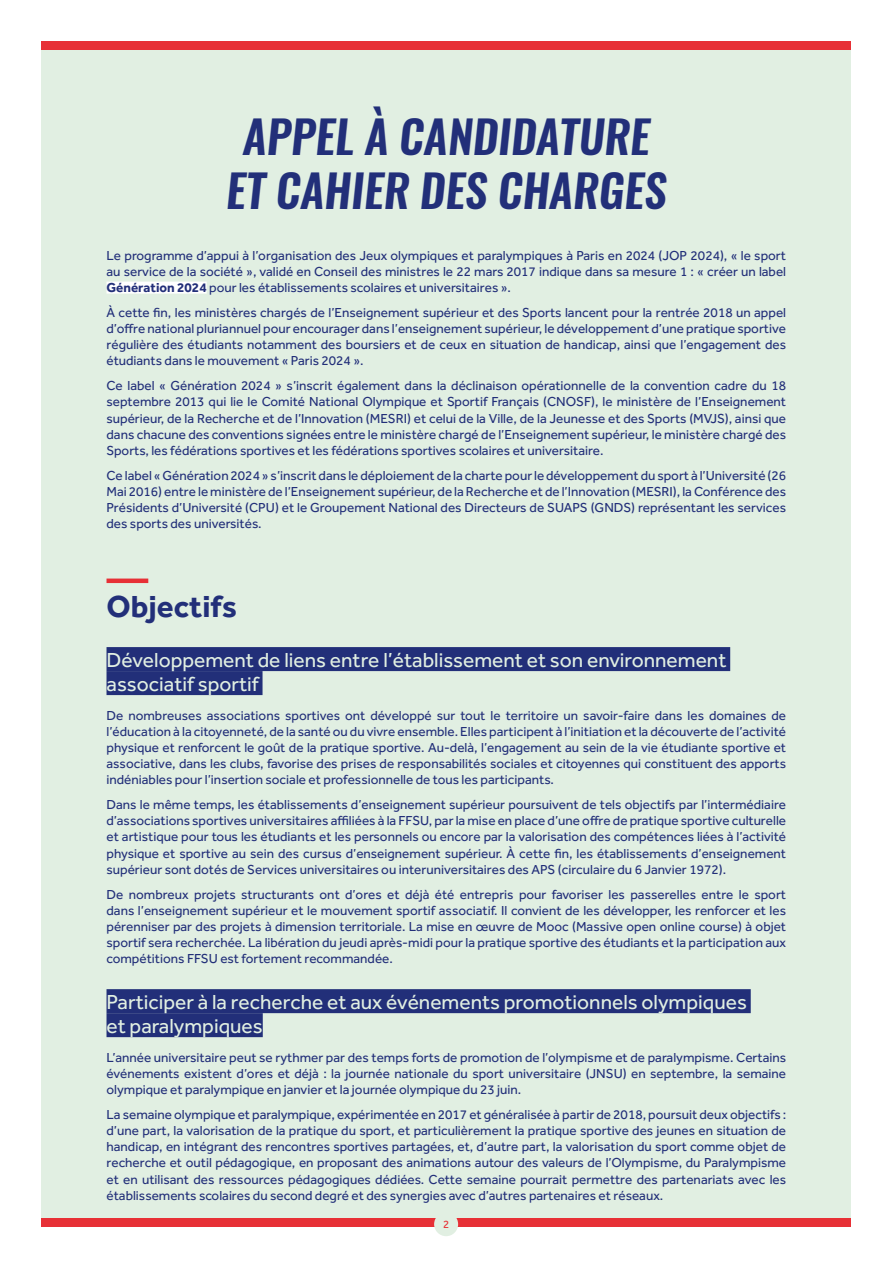
<style>
.page{position:relative;width:893px;height:1263px;background:#fff}
.page>*{position:absolute;margin:0;border:0;box-sizing:border-box;transform-origin:0 0}
.t1{font:italic 600 45px/54px "Oswald";color:#222f79;text-align:center}
.t2{font:700 31.5px "Effra";color:#222f79}
.t3{font:21px/24px "Effra";color:#e1efe2}
.t4{font:13.5px/16.2px "Effra";color:#222f79;text-align:justify}
.t5{font:11.25px "Effra";color:#e73036}
.s1{font-weight:700}
</style>
<div class="page">
<div style="left:42px;top:41px;width:809px;height:1186px;background:#e1efe2"></div>
<div style="left:42px;top:41px;width:809px;height:9px;background:#e73036"></div>
<div style="left:42px;top:1218px;width:809px;height:9px;background:#e73036"></div>
<div style="left:107px;top:282px;width:100px;height:12px;background:#fff"></div>
<div style="left:107px;top:578px;width:41px;height:5px;background:#e73036"></div>
<div style="left:107px;top:647px;width:623px;height:24px;background:#222f79"></div>
<div style="left:107px;top:671px;width:156px;height:24px;background:#222f79"></div>
<div style="left:107px;top:989px;width:644px;height:24px;background:#222f79"></div>
<div style="left:107px;top:1013px;width:156px;height:24px;background:#222f79"></div>
<div style="left:434px;top:1212px;width:24px;height:24px;background:#e1efe2;border-radius:50%"></div>
<h1 class="t1" style="left:226px;top:111px;width:442px">APPEL À CANDIDATURE<br>ET CAHIER DES CHARGES</h1>
<p class="t4" style="left:107px;top:247px;width:681px">Le programme d’appui à l’organisation des Jeux olympiques et paralympiques à Paris en 2024 (JOP 2024), « le sport au service de la société », validé en Conseil des ministres le 22 mars 2017 indique dans sa mesure 1 : « créer un label <span class="s1">Génération 2024</span> pour les établissements scolaires et universitaires ».</p>
<p class="t4" style="left:107px;top:304px;width:681px">À cette fin, les ministères chargés de l’Enseignement supérieur et des Sports lancent pour la rentrée 2018 un appel d’offre national pluriannuel pour encourager dans l’enseignement supérieur, le développement d’une pratique sportive régulière des étudiants notamment des boursiers et de ceux en situation de handicap, ainsi que l’engagement des étudiants dans le mouvement « Paris 2024 ».</p>
<p class="t4" style="left:107px;top:377px;width:681px">Ce label « Génération 2024 » s’inscrit également dans la déclinaison opérationnelle de la convention cadre du 18 septembre 2013 qui lie le Comité National Olympique et Sportif Français (CNOSF), le ministère de l’Enseignement supérieur, de la Recherche et de l’Innovation (MESRI) et celui de la Ville, de la Jeunesse et des Sports (MVJS), ainsi que dans chacune des conventions signées entre le ministère chargé de l’Enseignement supérieur, le ministère chargé des Sports, les fédérations sportives et les fédérations sportives scolaires et universitaire.</p>
<p class="t4" style="left:107px;top:467px;width:681px">Ce label « Génération 2024 » s’inscrit dans le déploiement de la charte pour le développement du sport à l’Université (26<br>Mai 2016) entre le ministère de l’Enseignement supérieur, de la Recherche et de l’Innovation (MESRI), la Conférence des Présidents d’Université (CPU) et le Groupement National des Directeurs de SUAPS (GNDS) représentant les services des sports des universités.</p>
<h2 class="t2" style="left:107px;top:587px;width:132px">Objectifs</h2>
<h3 class="t3" style="left:107px;top:647px;width:621px">Développement de liens entre l’établissement et son environnement associatif sportif</h3>
<p class="t4" style="left:107px;top:707px;width:681px">De nombreuses associations sportives ont développé sur tout le territoire un savoir-faire dans les domaines de l’éducation à la citoyenneté, de la santé ou du vivre ensemble. Elles participent à l’initiation et la découverte de l’activité physique et renforcent le goût de la pratique sportive. Au-delà, l’engagement au sein de la vie étudiante sportive et associative, dans les clubs, favorise des prises de responsabilités sociales et citoyennes qui constituent des apports indéniables pour l’insertion sociale et professionnelle de tous les participants.</p>
<p class="t4" style="left:107px;top:796px;width:681px">Dans le même temps, les établissements d’enseignement supérieur poursuivent de tels objectifs par l’intermédiaire d’associations sportives universitaires affiliées à la FFSU, par la mise en place d’une offre de pratique sportive culturelle et artistique pour tous les étudiants et les personnels ou encore par la valorisation des compétences liées à l’activité physique et sportive au sein des cursus d’enseignement supérieur. À cette fin, les établissements d’enseignement supérieur sont dotés de Services universitaires ou interuniversitaires des APS (circulaire du 6 Janvier 1972).</p>
<p class="t4" style="left:107px;top:886px;width:681px">De nombreux projets structurants ont d’ores et déjà été entrepris pour favoriser les passerelles entre le sport dans l’enseignement supérieur et le mouvement sportif associatif. Il convient de les développer, les renforcer et les pérenniser par des projets à dimension territoriale. La mise en œuvre de Mooc (Massive open online course) à objet sportif sera recherchée. La libération du jeudi après-midi pour la pratique sportive des étudiants et la participation aux compétitions FFSU est fortement recommandée.</p>
<h3 class="t3" style="left:107px;top:989px;width:642px">Participer à la recherche et aux événements promotionnels olympiques et paralympiques</h3>
<p class="t4" style="left:107px;top:1049px;width:681px">L’année universitaire peut se rythmer par des temps forts de promotion de l’olympisme et de paralympisme. Certains événements existent d’ores et déjà : la journée nationale du sport universitaire (JNSU) en septembre, la semaine olympique et paralympique en janvier et la journée olympique du 23 juin.</p>
<p class="t4" style="left:107px;top:1106px;width:681px">La semaine olympique et paralympique, expérimentée en 2017 et généralisée à partir de 2018, poursuit deux objectifs : d’une part, la valorisation de la pratique du sport, et particulièrement la pratique sportive des jeunes en situation de handicap, en intégrant des rencontres sportives partagées, et, d’autre part, la valorisation du sport comme objet de recherche et outil pédagogique, en proposant des animations autour des valeurs de l’Olympisme, du Paralympisme et en utilisant des ressources pédagogiques dédiées. Cette semaine pourrait permettre des partenariats avec les établissements scolaires du second degré et des synergies avec d’autres partenaires et réseaux.</p>
<p class="t5" style="left:443px;top:1217px;width:8px">2</p>
</div>
